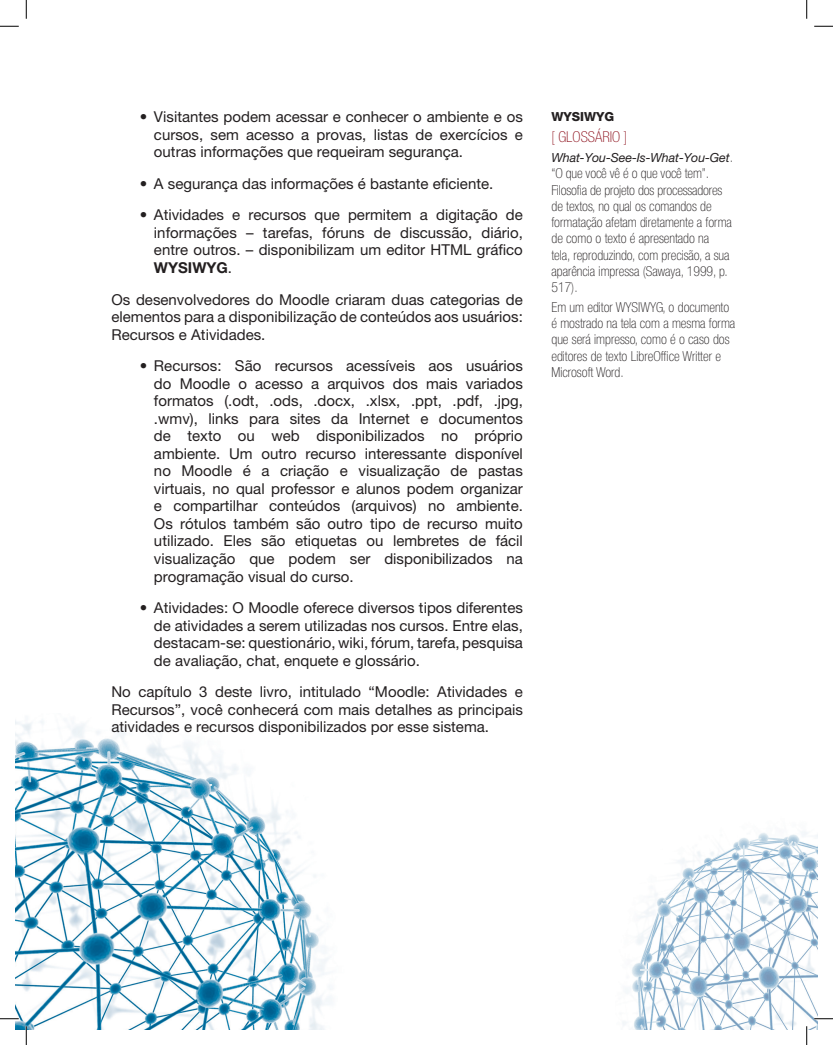
<style>
.page{position:relative;width:833px;height:1045px;background:#fff}
.page>*{position:absolute;margin:0;border:0;box-sizing:border-box;transform-origin:0 0}
.t1{font:15px/17.5px "Helvetica Neue LT Pro";color:#231f20;text-align:justify}
.t2{font:100 condensed 15px "Helvetica Neue LT Pro";color:#8b0c18}
.t3{font:100 condensed 13.75px/16.2px "Helvetica Neue LT Pro";color:#231f20}
.t4{font:italic 12.5px "Helvetica Neue LT Pro";letter-spacing:-.01em;color:#231f20}
.t5{font:800 12.5px "Helvetica Neue LT Pro";color:#231f20}
.s1{font-weight:700}
.s2{font-weight:100;font-style:normal;font-stretch:condensed;font-size:13.75px}
</style>
<div class="page">
<img style="left:16px;top:721px;width:315px;height:308px">
<img style="left:622px;top:831px;width:194px;height:198px">
<svg style="left:0;top:25px;width:19px;height:2px"></svg>
<svg style="left:814px;top:25px;width:18px;height:2px"></svg>
<svg style="left:0;top:1018px;width:19px;height:1px"></svg>
<svg style="left:813px;top:1018px;width:19px;height:1px"></svg>
<svg style="left:25px;top:0;width:2px;height:19px"></svg>
<svg style="left:25px;top:1026px;width:2px;height:19px"></svg>
<svg style="left:806px;top:0;width:1px;height:19px"></svg>
<svg style="left:805px;top:1026px;width:2px;height:19px"></svg>
<p class="t1" style="left:154px;top:108px;width:370px;text-indent:-14px">• Visitantes podem acessar e conhecer o ambiente e os cursos, sem acesso a provas, listas de exercícios e outras informações que requeiram segurança.</p>
<p class="t1" style="left:140px;top:174px;width:355px">• A segurança das informações é bastante eficiente.</p>
<p class="t1" style="left:154px;top:206px;width:370px;text-indent:-14px">• Atividades e recursos que permitem a digitação de informações – tarefas, fóruns de discussão, diário, entre outros. – disponibilizam um editor HTML gráfico <span class="s1">WYSIWYG</span>.</p>
<p class="t1" style="left:111px;top:290px;width:413px">Os desenvolvedores do Moodle criaram duas categorias de elementos para a disponibilização de conteúdos aos usuários:<br>Recursos e Atividades.</p>
<p class="t1" style="left:154px;top:357px;width:370px;text-indent:-14px">• Recursos: São recursos acessíveis aos usuários do Moodle o acesso a arquivos dos mais variados formatos (.odt, .ods, .docx, .xlsx, .ppt, .pdf, .jpg, .wmv), links para sites da Internet e documentos de texto ou web disponibilizados no próprio ambiente. Um outro recurso interessante disponível no Moodle é a criação e visualização de pastas virtuais, no qual professor e alunos podem organizar e compartilhar conteúdos (arquivos) no ambiente.<br>Os rótulos também são outro tipo de recurso muito utilizado. Eles são etiquetas ou lembretes de fácil visualização que podem ser disponibilizados na programação visual do curso.</p>
<p class="t1" style="left:154px;top:599px;width:370px;text-indent:-14px">• Atividades: O Moodle oferece diversos tipos diferentes de atividades a serem utilizadas nos cursos. Entre elas, destacam-se: questionário, wiki, fórum, tarefa, pesquisa de avaliação, chat, enquete e glossário.</p>
<p class="t1" style="left:111px;top:683px;width:413px">No capítulo 3 deste livro, intitulado “Moodle: Atividades e Recursos”, você conhecerá com mais detalhes as principais atividades e recursos disponibilizados por esse sistema.</p>
<p class="t5" style="left:551px;top:109px;width:64px">WYSIWYG</p>
<p class="t2" style="left:551px;top:129px;width:77px">[ GLOSSÁRIO ]</p>
<p class="t4" style="left:551px;top:150px;width:183px">What-You-See-Is-What-You-Get<span class="s2">.</span></p>
<p class="t3" style="left:551px;top:166px;width:182px">“O que você vê é o que você tem”.<br>Filosofia de projeto dos processadores de textos, no qual os comandos de formatação afetam diretamente a forma de como o texto é apresentado na<br>tela, reproduzindo, com precisão, a sua aparência impressa (Sawaya, 1999, p.<br>517).</p>
<p class="t3" style="left:551px;top:299px;width:185px">Em um editor WYSIWYG, o documento é mostrado na tela com a mesma forma que será impresso, como é o caso dos editores de texto LibreOffice Writter e<br>Microsoft Word.</p>
</div>
